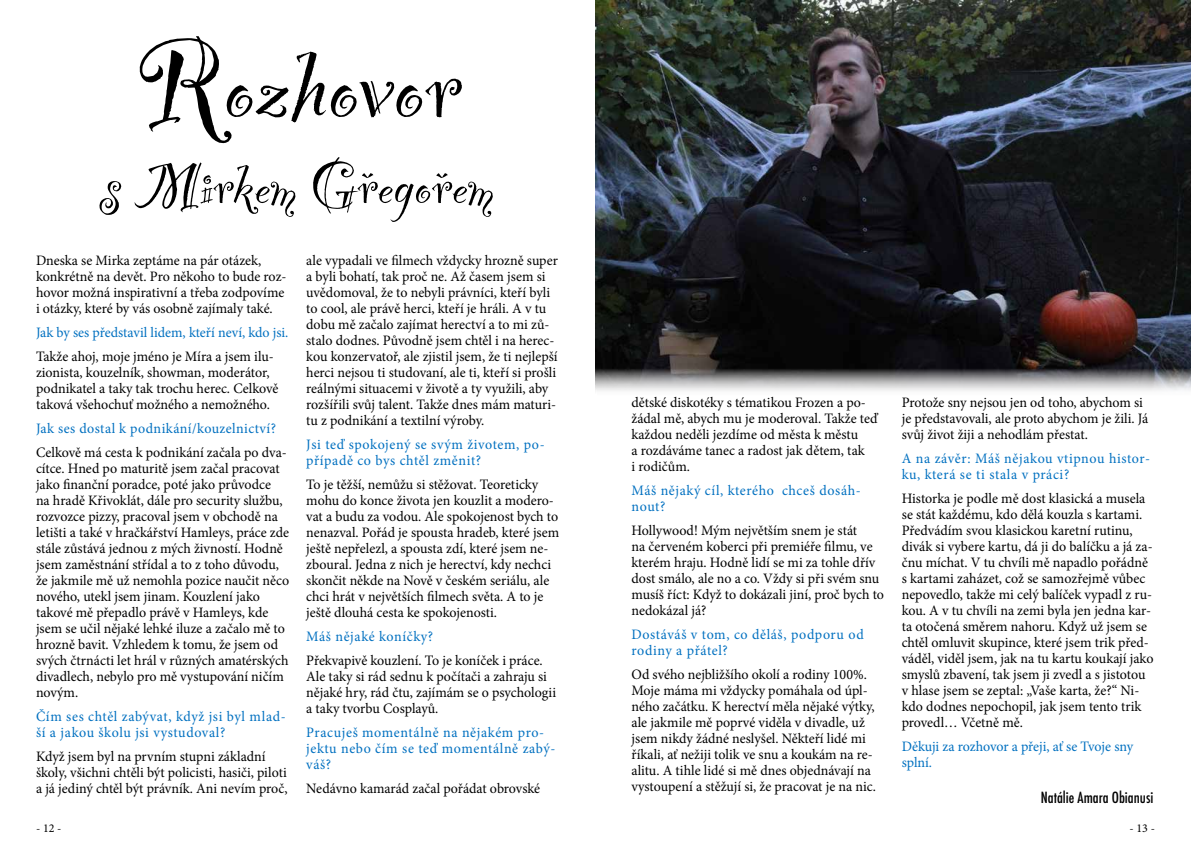
<style>
.page{position:relative;width:1191px;height:842px;background:#fff}
.page>*{position:absolute;margin:0;border:0;box-sizing:border-box;transform-origin:0 0}
.t1{font:130px "Party Let Plain";color:#000}
.t2{font:72px "Party Let Plain";color:#000}
.t3{font:500 condensed 15px "Futura";color:#000}
.t4{font:14.4px/16px "Minion Pro";color:#000}
.t5{font:14.4px/16px "Minion Pro";letter-spacing:.04em;color:#0070c0}
.t6{font:14.4px/16px "Minion Pro";letter-spacing:-.005em;color:#0070c0}
.t7{font:14.4px "Minion Pro";color:#0070c0}
.t8{font:12px "Minion Pro";color:#000}
</style>
<div class="page">
<img style="left:595px;top:0;width:596px;height:391px">
<h1 class="t1" style="left:135px;top:-5px;width:326px">Rozhovor</h1>
<h2 class="t2" style="left:101px;top:135px;width:394px">s Mirkem Gřegořem</h2>
<p class="t4" style="left:36px;top:253px;width:252px">Dneska se Mirka zeptáme na pár otázek, konkrétně na devět. Pro někoho to bude roz&shy;hovor možná inspirativní a třeba zodpovíme i otázky, které by vás osobně zajímaly také.</p>
<p class="t7" style="left:36px;top:323px;width:254px">Jak by ses představil lidem, kteří neví, kdo jsi.</p>
<p class="t4" style="left:36px;top:349px;width:244px">Takže ahoj, moje jméno je Míra a jsem ilu&shy;zionista, kouzelník, showman, moderátor, podnikatel a taky tak trochu herec. Celkově taková všehochuť možného a nemožného.</p>
<p class="t5" style="left:36px;top:421px;width:241px">Jak ses dostal k podnikání/kouzelnictví?</p>
<p class="t4" style="left:36px;top:445px;width:255px">Celkově má cesta k podnikání začala po dva&shy;cítce. Hned po maturitě jsem začal pracovat jako finanční poradce, poté jako průvodce<br>na hradě Křivoklát, dále pro security službu, rozvozce pizzy, pracoval jsem v obchodě na letišti a také v hračkářství Hamleys, práce zde stále zůstává jednou z mých živností. Hodně jsem zaměstnání střídal a to z toho důvodu, že jakmile mě už nemohla pozice naučit něco nového, utekl jsem jinam. Kouzlení jako takové mě přepadlo právě v Hamleys, kde jsem se učil nějaké lehké iluze a začalo mě to hrozně bavit. Vzhledem k tomu, že jsem od svých čtrnácti let hrál v různých amatérských divadlech, nebylo pro mě vystupování ničím novým.</p>
<p class="t5" style="left:36px;top:709px;width:251px">Čím ses chtěl zabývat, když jsi byl mlad&shy;ší a jakou školu jsi vystudoval?</p>
<p class="t4" style="left:36px;top:749px;width:253px">Když jsem byl na prvním stupni základní školy, všichni chtěli být policisti, hasiči, piloti a já jediný chtěl být právník. Ani nevím proč,</p>
<p class="t4" style="left:306px;top:253px;width:253px">ale vypadali ve filmech vždycky hrozně super a byli bohatí, tak proč ne. Až časem jsem si uvědomoval, že to nebyli právníci, kteří byli to cool, ale právě herci, kteří je hráli. A v tu dobu mě začalo zajímat herectví a to mi zů&shy;stalo dodnes. Původně jsem chtěl i na herec&shy;kou konzervatoř, ale zjistil jsem, že ti nejlepší herci nejsou ti studovaní, ale ti, kteří si prošli reálnými situacemi v životě a ty využili, aby rozšířili svůj talent. Takže dnes mám maturi&shy;tu z podnikání a textilní výroby.</p>
<p class="t5" style="left:306px;top:437px;width:240px">Jsi teď spokojený se svým životem, po&shy;případě co bys chtěl změnit?</p>
<p class="t4" style="left:306px;top:477px;width:254px">To je těžší, nemůžu si stěžovat. Teoreticky mohu do konce života jen kouzlit a modero&shy;vat a budu za vodou. Ale spokojenost bych to nenazval. Pořád je spousta hradeb, které jsem ještě nepřelezl, a spousta zdí, které jsem ne&shy;zboural. Jedna z nich je herectví, kdy nechci skončit někde na Nově v českém seriálu, ale chci hrát v největších filmech světa. A to je ještě dlouhá cesta ke spokojenosti.</p>
<p class="t5" style="left:306px;top:629px;width:128px">Máš nějaké koníčky?</p>
<p class="t4" style="left:306px;top:653px;width:251px">Překvapivě kouzlení. To je koníček i práce.<br>Ale taky si rád sednu k počítači a zahraju si nějaké hry, rád čtu, zajímám se o psychologii a taky tvorbu Cosplayů.</p>
<p class="t5" style="left:306px;top:725px;width:251px">Pracuješ momentálně na nějakém pro&shy;jektu nebo čím se teď momentálně zabý&shy;váš?</p>
<p class="t4" style="left:306px;top:781px;width:235px">Nedávno kamarád začal pořádat obrovské</p>
<p class="t4" style="left:631px;top:394px;width:247px">dětské diskotéky s tématikou Frozen a po&shy;žádal mě, abych mu je moderoval. Takže teď každou neděli jezdíme od města k městu<br>a rozdáváme tanec a radost jak dětem, tak<br>i rodičům.</p>
<p class="t5" style="left:631px;top:482px;width:231px">Máš nějaký cíl, kterého chceš dosáh&shy;nout?</p>
<p class="t4" style="left:631px;top:522px;width:254px">Hollywood! Mým největším snem je stát<br>na červeném koberci při premiéře filmu, ve kterém hraju. Hodně lidí se mi za tohle dřív dost smálo, ale no a co. Vždy si při svém snu musíš říct: Když to dokázali jiní, proč bych to nedokázal já?</p>
<p class="t5" style="left:631px;top:627px;width:234px">Dostáváš v tom, co děláš, podporu od rodiny a přátel?</p>
<p class="t4" style="left:631px;top:667px;width:246px">Od svého nejbližšího okolí a rodiny 100%.<br>Moje máma mi vždycky pomáhala od úpl&shy;ného začátku. K herectví měla nějaké výtky, ale jakmile mě poprvé viděla v divadle, už jsem nikdy žádné neslyšel. Někteří lidé mi říkali, ať nežiji tolik ve snu a koukám na re&shy;alitu. A tihle lidé si mě dnes objednávají na vystoupení a stěžují si, že pracovat je na nic.</p>
<p class="t4" style="left:901px;top:395px;width:248px">Protože sny nejsou jen od toho, abychom si je představovali, ale proto abychom je žili. Já svůj život žiji a nehodlám přestat.</p>
<p class="t5" style="left:901px;top:451px;width:250px">A na závěr: Máš nějakou vtipnou histor&shy;ku, která se ti stala v práci?</p>
<p class="t4" style="left:901px;top:490px;width:253px">Historka je podle mě dost klasická a musela se stát každému, kdo dělá kouzla s kartami.<br>Předvádím svou klasickou karetní rutinu, divák si vybere kartu, dá ji do balíčku a já za&shy;čnu míchat. V tu chvíli mě napadlo pořádně s kartami zaházet, což se samozřejmě vůbec nepovedlo, takže mi celý balíček vypadl z ru&shy;kou. A v tu chvíli na zemi byla jen jedna kar&shy;ta otočená směrem nahoru. Když už jsem se chtěl omluvit skupince, které jsem trik před&shy;váděl, viděl jsem, jak na tu kartu koukají jako smyslů zbavení, tak jsem ji zvedl a s jistotou v hlase jsem se zeptal: „Vaše karta, že?“ Ni&shy;kdo dodnes nepochopil, jak jsem tento trik provedl… Včetně mě.</p>
<p class="t6" style="left:901px;top:739px;width:233px">Děkuji za rozhovor a přeji, ať se Tvoje sny splní.</p>
<p class="t3" style="left:1040px;top:788px;width:114px">Natálie Amara Obianusi</p>
<p class="t8" style="left:36px;top:820px;width:27px">- 12 -</p>
<p class="t8" style="left:1129px;top:820px;width:27px">- 13 -</p>
</div>
